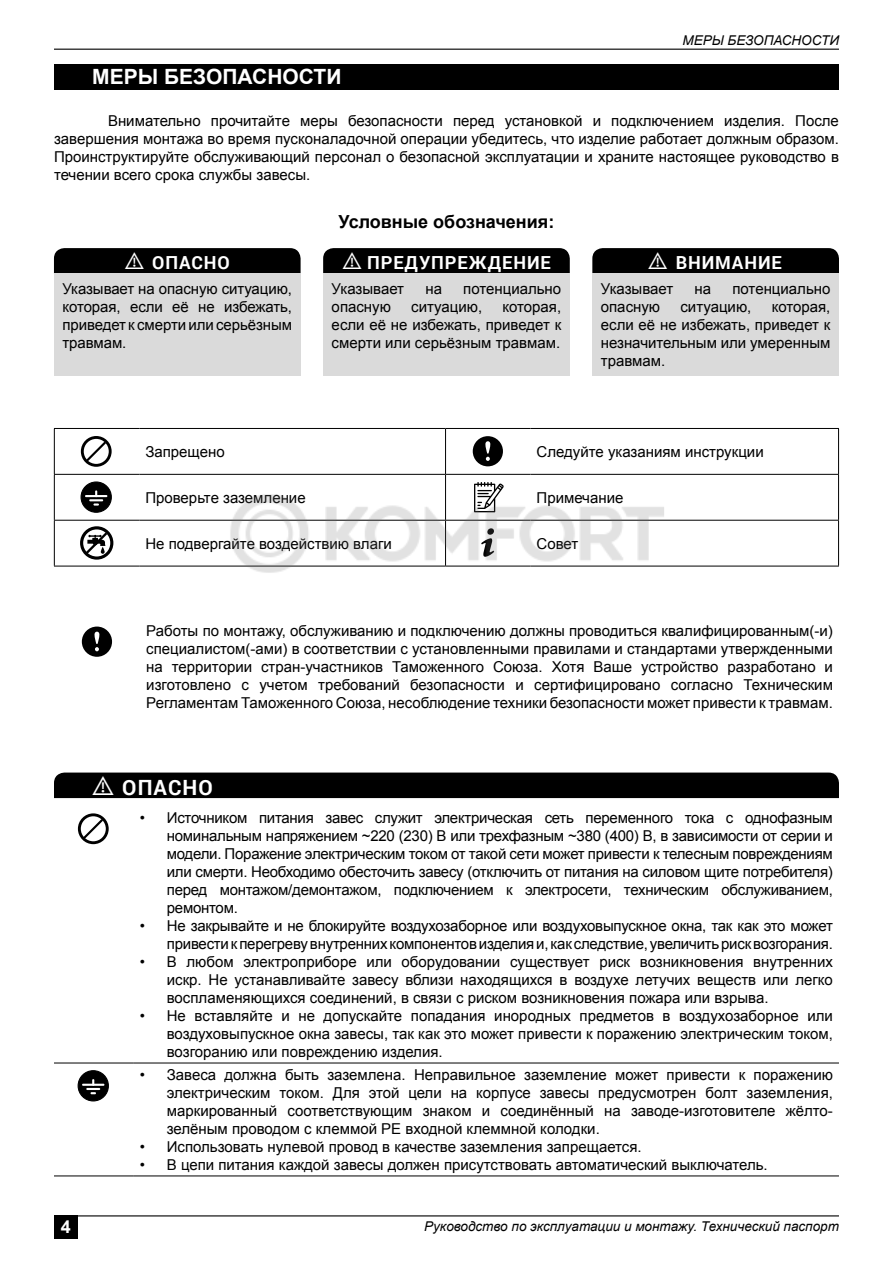
<style>
.page{position:relative;width:893px;height:1263px;background:#fff}
.page>*{position:absolute;margin:0;border:0;box-sizing:border-box;transform-origin:0 0}
.t1{font:700 21px "Arial";color:#fff}
.t2{font:700 21px "Roboto";letter-spacing:.05em;color:#fff}
.t3{font:700 18px "Roboto";letter-spacing:.05em;color:#fff}
.t4{font:700 18px "Arial";color:#000}
.t5{font:700 18px "Arial";color:#fff}
.t6{font:15px/18px "Arial";color:#000;text-align:justify}
.t7{font:italic 13.5px "Arial";color:#000}
</style>
<div class="page">
<div style="left:54px;top:1215px;width:23px;height:24px;background:#000"></div>
<hr style="left:77px;top:1215px;width:762px;height:1px;background:#000">
<hr style="left:54px;top:49px;width:785px;height:1px;background:#000">
<div style="left:54px;top:772px;width:785px;height:26px;background:#000"></div>
<svg style="left:82px;top:626px;width:30px;height:31px"></svg>
<hr style="left:54px;top:1063px;width:80px;height:1px;background:#000">
<hr style="left:134px;top:1063px;width:705px;height:1px;background:#000">
<hr style="left:54px;top:1175px;width:80px;height:1px;background:#000">
<hr style="left:134px;top:1175px;width:705px;height:1px;background:#000">
<div style="left:78px;top:813px;width:31px;height:31px;border:3px solid #000;border-radius:50%"></div>
<svg style="left:80px;top:817px;width:25px;height:25px"></svg>
<div style="left:78px;top:1071px;width:30px;height:30px;background:#000;border-radius:50%"></div>
<div style="left:78px;top:1070px;width:31px;height:31px;border:1px solid #000;border-radius:50%"></div>
<hr style="left:82px;top:1084px;width:22px;height:2px;background:#fff">
<svg style="left:86px;top:1079px;width:14px;height:15px"></svg>
<svg style="left:54px;top:248px;width:247px;height:26px;background:#0b0b0b"></svg>
<div style="left:54px;top:274px;width:247px;height:102px;background:#dadada"></div>
<svg style="left:323px;top:248px;width:247px;height:26px;background:#0b0b0b"></svg>
<div style="left:323px;top:274px;width:247px;height:102px;background:#dadada"></div>
<svg style="left:592px;top:248px;width:247px;height:26px;background:#0b0b0b"></svg>
<div style="left:592px;top:274px;width:247px;height:102px;background:#dadada"></div>
<hr style="left:54px;top:428px;width:85px;height:1px;background:#000">
<hr style="left:54px;top:429px;width:1px;height:45px;background:#000">
<hr style="left:139px;top:428px;width:307px;height:1px;background:#000">
<hr style="left:446px;top:428px;width:85px;height:1px;background:#000">
<hr style="left:445px;top:429px;width:1px;height:45px;background:#000">
<hr style="left:531px;top:428px;width:308px;height:1px;background:#000">
<hr style="left:838px;top:429px;width:1px;height:45px;background:#000">
<hr style="left:54px;top:474px;width:85px;height:1px;background:#000">
<hr style="left:54px;top:475px;width:1px;height:45px;background:#000">
<hr style="left:139px;top:474px;width:307px;height:1px;background:#000">
<hr style="left:446px;top:474px;width:85px;height:1px;background:#000">
<hr style="left:445px;top:475px;width:1px;height:45px;background:#000">
<hr style="left:531px;top:474px;width:308px;height:1px;background:#000">
<hr style="left:838px;top:475px;width:1px;height:45px;background:#000">
<hr style="left:54px;top:520px;width:85px;height:1px;background:#000">
<hr style="left:54px;top:521px;width:1px;height:45px;background:#000">
<hr style="left:139px;top:520px;width:307px;height:1px;background:#000">
<hr style="left:531px;top:520px;width:308px;height:1px;background:#000">
<hr style="left:838px;top:521px;width:1px;height:45px;background:#000">
<hr style="left:54px;top:566px;width:85px;height:1px;background:#000">
<hr style="left:139px;top:566px;width:307px;height:1px;background:#000">
<hr style="left:531px;top:566px;width:308px;height:1px;background:#000">
<div style="left:81px;top:436px;width:31px;height:31px;border:3px solid #000;border-radius:50%"></div>
<svg style="left:83px;top:439px;width:25px;height:25px"></svg>
<svg style="left:473px;top:436px;width:30px;height:30px"></svg>
<div style="left:81px;top:482px;width:30px;height:30px;background:#000;border-radius:50%"></div>
<div style="left:81px;top:481px;width:31px;height:32px;border:1px solid #000;border-radius:50%"></div>
<hr style="left:85px;top:495px;width:22px;height:2px;background:#fff">
<svg style="left:89px;top:490px;width:14px;height:16px"></svg>
<svg style="left:474px;top:482px;width:29px;height:3px"></svg>
<div style="left:80px;top:526px;width:33px;height:34px;border:3px solid #000;border-radius:50%"></div>
<svg style="left:83px;top:530px;width:27px;height:27px"></svg>
<div style="left:54px;top:64px;width:785px;height:25px;background:#000"></div>
<img style="left:223px;top:485px;width:447px;height:88px">
<h1 class="t1" style="left:92px;top:63px;width:251px">МЕРЫ БЕЗОПАСНОСТИ</h1>
<p class="t7" style="left:683px;top:32px;width:158px">МЕРЫ БЕЗОПАСНОСТИ</p>
<p class="t6" style="left:54px;top:112px;width:786px;text-indent:54px">Внимательно прочитайте меры безопасности перед установкой и подключением изделия. После завершения монтажа во время пусконаладочной операции убедитесь, что изделие работает должным образом.<br>Проинструктируйте обслуживающий персонал о безопасной эксплуатации и храните настоящее руководство в течении всего срока службы завесы.</p>
<p class="t4" style="left:339px;top:210px;width:217px">Условные обозначения:</p>
<p class="t3" style="left:124px;top:249px;width:107px">⚠ ОПАСНО</p>
<p class="t6" style="left:62px;top:280px;width:231px">Указывает на опасную ситуацию, которая, если её не избежать, приведет к смерти или серьёзным травмам.</p>
<p class="t6" style="left:332px;top:280px;width:74px">Указывает</p>
<p class="t6" style="left:425px;top:280px;width:18px">на</p>
<p class="t6" style="left:463px;top:280px;width:99px">потенциально</p>
<p class="t3" style="left:342px;top:249px;width:210px">⚠ ПРЕДУПРЕЖДЕНИЕ</p>
<p class="t6" style="left:332px;top:298px;width:61px">опасную</p>
<p class="t6" style="left:411px;top:298px;width:72px">ситуацию,</p>
<p class="t6" style="left:332px;top:298px;width:231px;text-indent:171px">которая, если её не избежать, приведет к смерти или серьёзным травмам.</p>
<p class="t3" style="left:648px;top:249px;width:136px">⚠ ВНИМАНИЕ</p>
<p class="t6" style="left:601px;top:280px;width:74px">Указывает</p>
<p class="t6" style="left:695px;top:280px;width:18px">на</p>
<p class="t6" style="left:732px;top:280px;width:99px">потенциально</p>
<p class="t6" style="left:601px;top:298px;width:61px">опасную</p>
<p class="t6" style="left:680px;top:298px;width:72px">ситуацию,</p>
<p class="t6" style="left:601px;top:298px;width:231px;text-indent:171px">которая, если её не избежать, приведет к незначительным или умеренным травмам.</p>
<p class="t6" style="left:145px;top:443px;width:81px">Запрещено</p>
<p class="t6" style="left:537px;top:443px;width:229px">Следуйте указаниям инструкции</p>
<p class="t6" style="left:145px;top:489px;width:162px">Проверьте заземление</p>
<p class="t6" style="left:537px;top:489px;width:88px">Примечание</p>
<p class="t6" style="left:145px;top:534px;width:248px">Не подвергайте воздействию влаги</p>
<p class="t6" style="left:537px;top:534px;width:43px">Совет</p>
<p class="t6" style="left:146px;top:622px;width:688px">Работы по монтажу, обслуживанию и подключению должны проводиться квалифицированным(-и) специалистом(-ами) в соответствии с установленными правилами и стандартами утвержденными на территории стран-участников Таможенного Союза. Хотя Ваше устройство разработано и изготовлено с учетом требований безопасности и сертифицировано согласно Техническим Регламентам Таможенного Союза, несоблюдение техники безопасности может привести к травмам.</p>
<h1 class="t2" style="left:92px;top:772px;width:123px">⚠ ОПАСНО</h1>
<p class="t6" style="left:167px;top:809px;width:668px;text-indent:-27px">• Источником питания завес служит электрическая сеть переменного тока с однофазным номинальным напряжением ~220 (230) В или трехфазным ~380 (400) В, в зависимости от серии и модели. Поражение электрическим током от такой сети может привести к телесным повреждениям или смерти. Необходимо обесточить завесу (отключить от питания на силовом щите потребителя) перед монтажом/демонтажом, подключением к электросети, техническим обслуживанием, ремонтом.</p>
<p class="t6" style="left:140px;top:917px;width:695px;text-align:right">• Не закрывайте и не блокируйте воздухозаборное или воздуховыпускное окна, так как это может привести к перегреву внутренних компонентов изделия и, как следствие, увеличить риск возгорания.</p>
<p class="t6" style="left:167px;top:953px;width:668px;text-indent:-27px">• В любом электроприборе или оборудовании существует риск возникновения внутренних искр. Не устанавливайте завесу вблизи находящихся в воздухе летучих веществ или легко воспламеняющихся соединений, в связи с риском возникновения пожара или взрыва.</p>
<p class="t6" style="left:167px;top:1007px;width:668px;text-indent:-27px">• Не вставляйте и не допускайте попадания инородных предметов в воздухозаборное или воздуховыпускное окна завесы, так как это может привести к поражению электрическим током, возгоранию или повреждению изделия.</p>
<p class="t6" style="left:167px;top:1066px;width:668px;text-indent:-27px">• Завеса должна быть заземлена. Неправильное заземление может привести к поражению электрическим током. Для этой цели на корпусе завесы предусмотрен болт заземления, маркированный соответствующим знаком и соединённый на заводе-изготовителе жёлто&shy;зелёным проводом с клеммой PE входной клеммной колодки.</p>
<p class="t6" style="left:140px;top:1138px;width:503px">• Использовать нулевой провод в качестве заземления запрещается.</p>
<p class="t6" style="left:140px;top:1156px;width:629px">• В цепи питания каждой завесы должен присутствовать автоматический выключатель.</p>
<p class="t5" style="left:61px;top:1215px;width:12px">4</p>
<p class="t7" style="left:424px;top:1217px;width:416px">Руководство по эксплуатации и монтажу. Технический паспорт</p>
</div>
